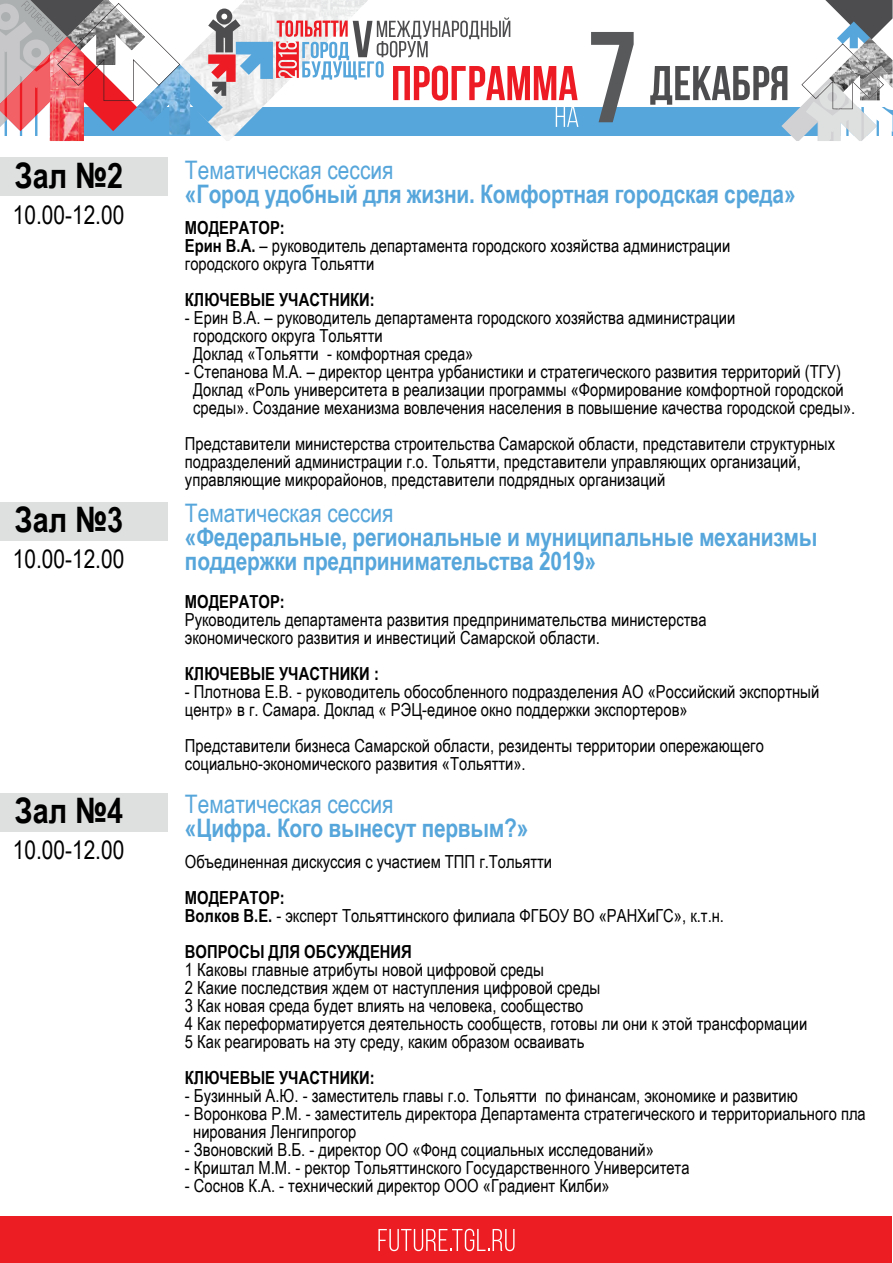
<style>
.page{position:relative;width:893px;height:1263px;background:#fff}
.page>*{position:absolute;margin:0;border:0;box-sizing:border-box;transform-origin:0 0}
.t1{font:700 129px "Bebas Neue";color:#58595b}
.t2{font:700 35.1px "Arial Narrow";color:#000}
.t3{font:700 25.5px/24px "Arial Narrow";letter-spacing:-.01em;color:#57a6db}
.t4{font:25.5px "Arial Narrow";color:#57a6db}
.t5{font:25.5px "Arial Narrow";color:#000}
.t6{font:18px/18px "Arial Narrow";color:#000}
.t7{font:700 18px "Arial Narrow";color:#000}
.s1{font-weight:700}
</style>
<div class="page">
<div style="left:0;top:107px;width:893px;height:29px;background:#57a6db"></div>
<svg style="left:650px;top:0;width:242px;height:141px"></svg>
<svg style="left:0;top:0;width:578px;height:141px"></svg>
<div style="left:1px;top:1217px;width:891px;height:46px;background:#ed1d24"></div>
<svg style="left:378px;top:1229px;width:136px;height:22px"></svg>
<div style="left:0;top:157px;width:168px;height:39px;background:#dee0e0"></div>
<div style="left:0;top:502px;width:168px;height:39px;background:#dee0e0"></div>
<div style="left:0;top:793px;width:168px;height:38px;background:#dee0e0"></div>
<h2 class="t2" style="left:15px;top:149px;width:110px">Зал №2</h2>
<h3 class="t5" style="left:13px;top:196px;width:113px">10.00-12.00</h3>
<h2 class="t2" style="left:15px;top:493px;width:110px">Зал №3</h2>
<h3 class="t5" style="left:13px;top:540px;width:113px">10.00-12.00</h3>
<h2 class="t2" style="left:15px;top:784px;width:110px">Зал №4</h2>
<h3 class="t5" style="left:13px;top:831px;width:113px">10.00-12.00</h3>
<h1 class="t1" style="left:587px;top:7px;width:53px">7</h1>
<h3 class="t4" style="left:185px;top:151px;width:210px">Тематическая сессия</h3>
<h3 class="t3" style="left:185px;top:181px;width:612px">«Город удобный для жизни. Комфортная городская среда»</h3>
<p class="t7" style="left:185px;top:214px;width:46px">Модератор</p>
<p class="t6" style="left:185px;top:218px;width:547px;text-indent:95px"><span class="s1">:<br>Ерин В.А.</span> – руководитель департамента городского хозяйства администрации городского округа Тольятти</p>
<p class="t7" style="left:185px;top:286px;width:57px">Ключевые</p>
<p class="t7" style="left:279px;top:286px;width:31px">участники</p>
<p class="t7" style="left:370px;top:286px;width:6px">:</p>
<p class="t6" style="left:193px;top:308px;width:544px;text-indent:-8px">- Ерин В.А. – руководитель департамента городского хозяйства администрации городского округа Тольятти<br>Доклад «Тольятти - комфортная среда»</p>
<p class="t6" style="left:193px;top:362px;width:664px;text-indent:-8px">- Степанова М.А. – директор центра урбанистики и стратегического развития территорий (ТГУ)<br>Доклад «Роль университета в реализации программы «Формирование комфортной городской среды». Создание механизма вовлечения населения в повышение качества городской среды».</p>
<p class="t6" style="left:185px;top:434px;width:652px">Представители министерства строительства Самарской области, представители структурных подразделений администрации г.о. Тольятти, представители управляющих организаций, управляющие микрорайонов, представители подрядных организаций</p>
<h3 class="t4" style="left:185px;top:495px;width:210px">Тематическая сессия</h3>
<h3 class="t3" style="left:185px;top:524px;width:634px">«Федеральные, региональные и муниципальные механизмы поддержки предпринимательства 2019»</h3>
<p class="t7" style="left:185px;top:588px;width:46px">Модератор</p>
<p class="t7" style="left:280px;top:588px;width:6px">:</p>
<p class="t6" style="left:185px;top:610px;width:523px">Руководитель департамента развития предпринимательства министерства экономического развития и инвестиций Самарской области.</p>
<p class="t7" style="left:185px;top:660px;width:57px">Ключевые</p>
<p class="t7" style="left:279px;top:660px;width:31px">участники</p>
<p class="t7" style="left:374px;top:660px;width:6px">:</p>
<p class="t6" style="left:185px;top:682px;width:636px">- Плотнова Е.В. - руководитель обособленного подразделения АО «Российский экспортный центр» в г. Самара. Доклад « РЭЦ-единое окно поддержки экспортеров»</p>
<p class="t6" style="left:185px;top:736px;width:580px">Представители бизнеса Самарской области, резиденты территории опережающего социально-экономического развития «Тольятти».</p>
<h3 class="t4" style="left:185px;top:786px;width:210px">Тематическая сессия</h3>
<h3 class="t3" style="left:185px;top:815px;width:345px">«Цифра. Кого вынесут первым?»</h3>
<p class="t6" style="left:185px;top:852px;width:369px">Объединенная дискуссия с участием ТПП г.Тольятти</p>
<p class="t7" style="left:185px;top:884px;width:46px">Модератор</p>
<p class="t6" style="left:185px;top:888px;width:541px;text-indent:95px"><span class="s1">:<br>Волков В.Е.</span> - эксперт Тольяттинского филиала ФГБОУ ВО «РАНХиГС», к.т.н.</p>
<p class="t7" style="left:185px;top:938px;width:23px">Вопросы</p>
<p class="t7" style="left:269px;top:938px;width:48px">для обсуж</p>
<p class="t7" style="left:359px;top:938px;width:22px">дения</p>
<p class="t6" style="left:185px;top:960px;width:624px">1 Каковы главные атрибуты новой цифровой среды<br>2 Какие последствия ждем от наступления цифровой среды<br>3 Как новая среда будет влиять на человека, сообщество<br>4 Как переформатируется деятельность сообществ, готовы ли они к этой трансформации 5 Как реагировать на эту среду, каким образом осваивать</p>
<p class="t7" style="left:185px;top:1064px;width:57px">Ключевые</p>
<p class="t7" style="left:279px;top:1064px;width:31px">участники</p>
<p class="t7" style="left:370px;top:1064px;width:6px">:</p>
<p class="t6" style="left:185px;top:1086px;width:614px">- Бузинный А.Ю. - заместитель главы г.о. Тольятти по финансам, экономике и развитию</p>
<p class="t6" style="left:193px;top:1104px;width:674px;text-indent:-8px">- Воронкова Р.М. - заместитель директора Департамента стратегического и территориального пла нирования Ленгипрогор</p>
<p class="t6" style="left:185px;top:1140px;width:470px">- Звоновский В.Б. - директор ОО «Фонд социальных исследований»</p>
<p class="t6" style="left:185px;top:1158px;width:506px">- Криштал М.М. - ректор Тольяттинского Государственного Университета</p>
<p class="t6" style="left:185px;top:1176px;width:426px">- Соснов К.А. - технический директор ООО «Градиент Килби»</p>
</div>
